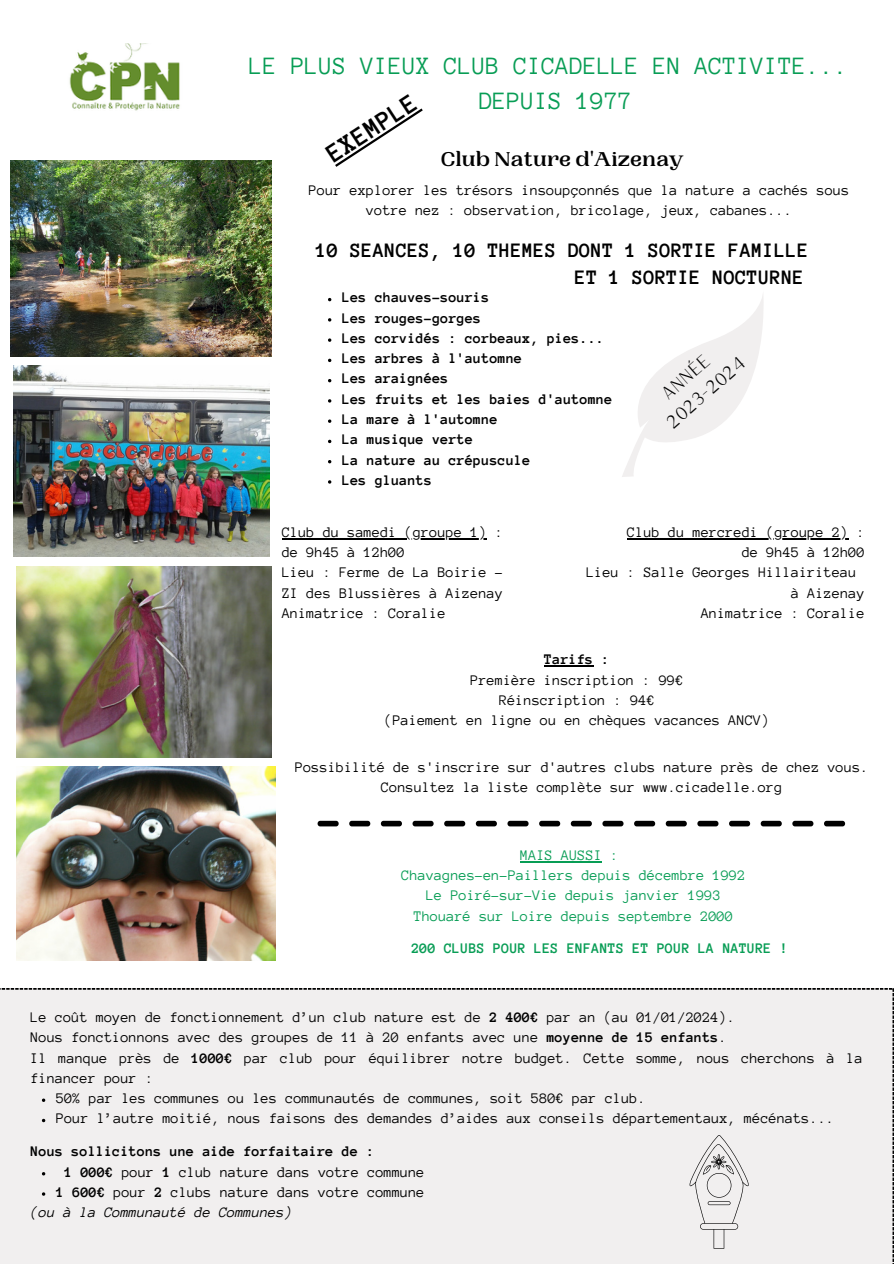
<style>
.page{position:relative;width:894px;height:1264px;background:#fff}
.page>*{position:absolute;margin:0;border:0;box-sizing:border-box;transform-origin:0 0}
.t1{font:700 27px "Anonymous Pro";color:#000}
.t2{font:25.5px/34.8px "Anonymous Pro";color:#089d55;text-align:center}
.t3{font:700 21px "Anonymous Pro";color:#000}
.t4{font:700 21px "PP Woodland";color:#000}
.t5{font:18px/24.8px "Versailles";color:#000;text-align:center}
.t6{font:15px/20.2px "Anonymous Pro";color:#000;text-align:center}
.t7{font:700 15px "Anonymous Pro";color:#000}
.t8{font:15px "Anonymous Pro";color:#089d55}
.t9{font:700 15px "Anonymous Pro";color:#089d55}
.t10{font:italic 15px "Anonymous Pro";color:#000}
.s1{font-weight:700}
</style>
<div class="page">
<img style="left:11px;top:161px;width:261px;height:195px">
<img style="left:13px;top:365px;width:256px;height:191px">
<img style="left:16px;top:566px;width:256px;height:191px">
<img style="left:16px;top:766px;width:259px;height:194px">
<svg style="left:328px;top:338px;width:3px;height:4px"></svg>
<svg style="left:328px;top:419px;width:3px;height:4px"></svg>
<svg style="left:622px;top:296px;width:142px;height:181px"></svg>
<img style="left:69px;top:43px;width:111px;height:68px">
<div style="left:0;top:988px;width:893px;height:275px;background:#f1efef"></div>
<svg style="left:688px;top:1134px;width:61px;height:114px"></svg>
<svg style="left:317px;top:820px;width:527px;height:6px"></svg>
<hr style="left:282px;top:538px;width:204px;height:1px;background:#000">
<hr style="left:627px;top:538px;width:221px;height:1px;background:#000">
<hr style="left:544px;top:665px;width:49px;height:1px;background:#000">
<hr style="left:520px;top:861px;width:82px;height:1px;background:#089d55">
<svg style="left:42px;top:1118px;width:3px;height:4px"></svg>
<svg style="left:335px;top:108px;width:87px;height:59px"></svg>
<p class="t2" style="left:249px;top:49px;width:600px">LE PLUS VIEUX CLUB CICADELLE EN ACTIVITE...<br>DEPUIS 1977</p>
<p class="t1" style="left:322px;top:144px;width:105px;rotate:-33deg">EXEMPLE</p>
<p class="t4" style="left:440px;top:147px;width:244px">Club Nature d'Aizenay</p>
<p class="t6" style="left:309px;top:180px;width:542px">Pour explorer les trésors insoupçonnés que la nature a cachés sous votre nez : observation, bricolage, jeux, cabanes...</p>
<p class="t3" style="left:315px;top:239px;width:494px">10 SEANCES, 10 THEMES DONT 1 SORTIE FAMILLE</p>
<p class="t3" style="left:574px;top:267px;width:231px">ET 1 SORTIE NOCTURNE</p>
<p class="t7" style="left:342px;top:290px;width:149px">Les chauves-souris</p>
<p class="t7" style="left:342px;top:310px;width:141px">Les rouges-gorges</p>
<h3 class="t7" style="left:342px;top:331px;width:263px">Les corvidés : corbeaux, pies...</h3>
<h3 class="t7" style="left:342px;top:351px;width:182px">Les arbres à l'automne</h3>
<p class="t7" style="left:342px;top:371px;width:108px">Les araignées</p>
<p class="t7" style="left:342px;top:391px;width:272px">Les fruits et les baies d'automne</p>
<p class="t7" style="left:342px;top:412px;width:157px">La mare à l'automne</p>
<p class="t7" style="left:342px;top:432px;width:132px">La musique verte</p>
<p class="t7" style="left:342px;top:452px;width:190px">La nature au crépuscule</p>
<p class="t7" style="left:342px;top:472px;width:92px">Les gluants</p>
<p class="t5" style="left:643px;top:396px;width:100px;rotate:-41deg">ANNÉE<br>2023-2024</p>
<h5 class="t6" style="left:282px;top:522px;width:223px">Club du samedi (groupe 1) :</h5>
<p class="t6" style="left:282px;top:542px;width:124px">de 9h45 à 12h00</p>
<p class="t6" style="left:282px;top:562px;width:222px">Lieu : Ferme de La Boirie -</p>
<p class="t6" style="left:282px;top:582px;width:222px">ZI des Blussières à Aizenay</p>
<p class="t6" style="left:282px;top:603px;width:165px">Animatrice : Coralie</p>
<p class="t6" style="left:627px;top:522px;width:239px">Club du mercredi (groupe 2) :</p>
<p class="t6" style="left:741px;top:542px;width:124px">de 9h45 à 12h00</p>
<p class="t6" style="left:586px;top:562px;width:272px">Lieu : Salle Georges Hillairiteau</p>
<p class="t6" style="left:791px;top:582px;width:75px">à Aizenay</p>
<p class="t6" style="left:700px;top:603px;width:165px">Animatrice : Coralie</p>
<p class="t7" style="left:544px;top:652px;width:67px">Tarifs :</p>
<p class="t6" style="left:470px;top:669px;width:214px">Première inscription : 99€</p>
<p class="t6" style="left:499px;top:690px;width:157px">Réinscription : 94€</p>
<p class="t6" style="left:384px;top:710px;width:386px">(Paiement en ligne ou en chèques vacances ANCV)</p>
<p class="t6" style="left:295px;top:756px;width:574px">Possibilité de s'inscrire sur d'autres clubs nature près de chez vous.<br>Consultez la liste complète sur www.cicadelle.org</p>
<p class="t8" style="left:520px;top:847px;width:100px">MAIS AUSSI :</p>
<p class="t8" style="left:401px;top:867px;width:345px">Chavagnes-en-Paillers depuis décembre 1992</p>
<p class="t8" style="left:426px;top:888px;width:296px">Le Poiré-sur-Vie depuis janvier 1993</p>
<p class="t8" style="left:413px;top:908px;width:321px">Thouaré sur Loire depuis septembre 2000</p>
<p class="t9" style="left:411px;top:940px;width:378px">200 CLUBS POUR LES ENFANTS ET POUR LA NATURE !</p>
<p class="t6" style="left:31px;top:1007px;width:705px">Le coût moyen de fonctionnement d’un club nature est de <span class="s1">2 400€</span> par an (au 01/01/2024).</p>
<p class="t6" style="left:31px;top:1027px;width:697px">Nous fonctionnons avec des groupes de 11 à 20 enfants avec une <span class="s1">moyenne de 15 enfants</span>.</p>
<h6 class="t6" style="left:31px;top:1047px;width:833px;text-align:left">Il manque près de <span class="s1">1000€</span> par club pour équilibrer notre budget. Cette somme, nous cherchons à la financer pour :</h6>
<p class="t6" style="left:56px;top:1088px;width:591px">50% par les communes ou les communautés de communes, soit 580€ par club.</p>
<p class="t6" style="left:56px;top:1108px;width:779px">Pour l’autre moitié, nous faisons des demandes d’aides aux conseils départementaux, mécénats...</p>
<p class="t7" style="left:31px;top:1144px;width:345px">Nous sollicitons une aide forfaitaire de :</p>
<p class="t6" style="left:64px;top:1161px;width:362px"><span class="s1">1 000€</span> pour <span class="s1">1</span> club nature dans votre commune</p>
<p class="t6" style="left:56px;top:1181px;width:370px"><span class="s1">1 600€</span> pour <span class="s1">2</span> clubs nature dans votre commune</p>
<p class="t10" style="left:31px;top:1204px;width:263px">(ou à la Communauté de Communes)</p>
</div>
